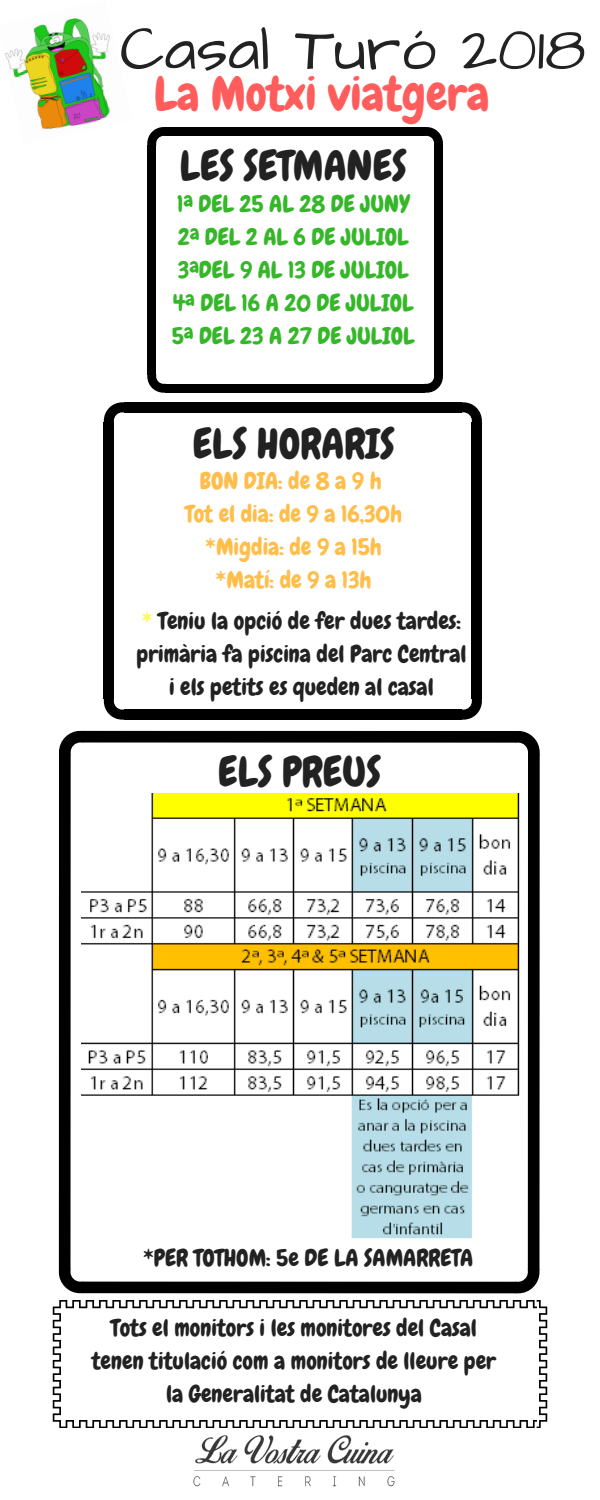
<style>
.page{position:relative;width:600px;height:1500px;background:#fff}
.page>*{position:absolute;margin:0;border:0;box-sizing:border-box;transform-origin:0 0}
.t1{font:62.9px "Architects Daughter";color:#222}
.t2{font:47.2px "Chewy";color:#ff5c5c}
.t3{font:41.3px "Chewy";color:#222}
.t4{font:23.6px/33px "Chewy";color:#222;text-align:center}
.t5{font:23.6px/33px "Chewy";color:#35b729}
.t6{font:23.6px/33px "Chewy";color:#ffbd4a;text-align:center}
.s1{color:#fff952}
</style>
<div class="page">
<img style="left:193px;top:1435px;width:202px;height:51px">
<div style="left:165px;top:127px;width:260px;height:9px;background:#000"></div>
<svg style="left:425px;top:127px;width:18px;height:18px"></svg>
<svg style="left:147px;top:127px;width:18px;height:19px"></svg>
<div style="left:434px;top:145px;width:9px;height:230px;background:#000"></div>
<svg style="left:424px;top:375px;width:19px;height:18px"></svg>
<div style="left:147px;top:145px;width:9px;height:230px;background:#000"></div>
<div style="left:165px;top:384px;width:260px;height:9px;background:#000"></div>
<svg style="left:147px;top:374px;width:19px;height:19px"></svg>
<div style="left:124px;top:402px;width:337px;height:10px;background:#000"></div>
<svg style="left:461px;top:402px;width:21px;height:21px"></svg>
<svg style="left:104px;top:402px;width:21px;height:21px"></svg>
<div style="left:472px;top:423px;width:10px;height:276px;background:#000"></div>
<svg style="left:461px;top:699px;width:21px;height:21px"></svg>
<div style="left:104px;top:423px;width:10px;height:276px;background:#000"></div>
<div style="left:124px;top:710px;width:337px;height:10px;background:#000"></div>
<svg style="left:104px;top:699px;width:21px;height:21px"></svg>
<div style="left:83px;top:731px;width:433px;height:12px;background:#000"></div>
<svg style="left:515px;top:731px;width:25px;height:24px"></svg>
<svg style="left:59px;top:731px;width:25px;height:24px"></svg>
<div style="left:528px;top:755px;width:12px;height:515px;background:#000"></div>
<svg style="left:515px;top:1269px;width:25px;height:24px"></svg>
<div style="left:59px;top:755px;width:12px;height:515px;background:#000"></div>
<div style="left:83px;top:1282px;width:433px;height:11px;background:#000"></div>
<svg style="left:59px;top:1269px;width:24px;height:24px"></svg>
<img style="left:81px;top:794px;width:439px;height:445px">
<svg style="left:53px;top:1300px;width:494px;height:128px"></svg>
<img style="left:4px;top:18px;width:106px;height:112px">
<h1 class="t1" style="left:120px;top:7px;width:467px">Casal Turó 2018</h1>
<h2 class="t2" style="left:154px;top:63px;width:337px">La Motxi viatgera</h2>
<h3 class="t3" style="left:180px;top:140px;width:228px">LES SETMANES</h3>
<p class="t5" style="left:172px;top:187px;width:244px">1ª DEL 25 AL 28 DE JUNY<br>2ª DEL 2 AL 6 DE JULIOL<br>3ªDEL 9 AL 13 DE JULIOL<br>4ª DEL 16 A 20 DE JULIOL<br>5ª DEL 23 A 27 DE JULIOL</p>
<h3 class="t3" style="left:193px;top:417px;width:203px">ELS HORARIS</h3>
<p class="t6" style="left:185px;top:465px;width:219px">BON DIA: de 8 a 9 h<br>Tot el dia: de 9 a 16,30h *Migdia: de 9 a 15h *Matí: de 9 a 13h</p>
<p class="t4" style="left:136px;top:604px;width:332px"><span class="s1">*</span> Teniu la opció de fer dues tardes: primària fa piscina del Parc Central i els petits es queden al casal</p>
<h3 class="t3" style="left:218px;top:746px;width:164px">ELS PREUS</h3>
<p class="t4" style="left:143px;top:1242px;width:332px">*PER TOTHOM: 5e DE LA SAMARRETA</p>
<p class="t4" style="left:92px;top:1311px;width:406px">Tots el monitors i les monitores del Casal tenen titulació com a monitors de lleure per la Generalitat de Catalunya</p>
</div>
